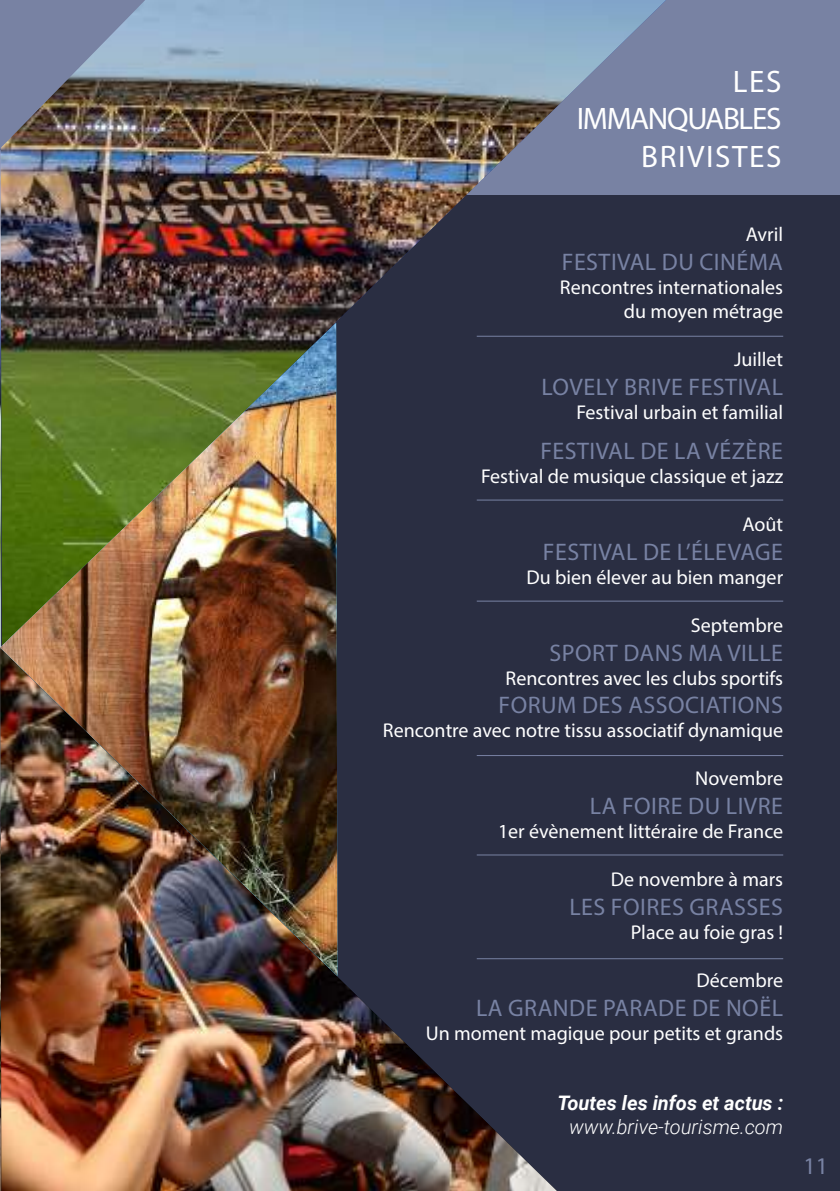
<style>
.page{position:relative;width:840px;height:1191px;background:#fff}
.page>*{position:absolute;margin:0;border:0;box-sizing:border-box;transform-origin:0 0}
.t1{font:31.2px/37.4px "Myriad Pro";letter-spacing:-.04em;color:#fff;text-align:right}
.t2{font:24px "Myriad Pro";letter-spacing:.02em;color:#7882a3}
.t3{font:20px/24px "Myriad Pro";color:#fff;text-align:right}
.t4{font:italic 700 20px "Roboto";color:#fff}
.t5{font:italic 300 20px "Roboto";color:#fff}
</style>
<div class="page">
<div style="left:1px;top:0;width:838px;height:1191px;background:#2a2e42"></div>
<div style="left:289px;top:0;width:550px;height:194px;background:#7882a3"></div>
<hr style="left:476px;top:336px;width:306px;height:1px;background:#7882a3">
<hr style="left:476px;top:499px;width:306px;height:1px;background:#7882a3">
<hr style="left:476px;top:600px;width:306px;height:1px;background:#7882a3">
<hr style="left:476px;top:755px;width:306px;height:1px;background:#7882a3">
<hr style="left:476px;top:854px;width:306px;height:1px;background:#7882a3">
<hr style="left:476px;top:958px;width:306px;height:1px;background:#7882a3">
<img style="left:145px;top:0;width:520px;height:602px">
<img style="left:0;top:0;width:145px;height:323px">
<img style="left:0;top:755px;width:556px;height:436px">
<img style="left:0;top:323px;width:337px;height:653px">
<h1 class="t1" style="left:576px;top:62px;width:206px">LES<br>IMMANQUABLES<br>BRIVISTES</h1>
<p class="t3" style="left:745px;top:222px;width:39px">Avril</p>
<p class="t2" style="left:561px;top:247px;width:222px">FESTIVAL DU CINÉMA</p>
<p class="t3" style="left:559px;top:275px;width:225px">Rencontres internationales du moyen métrage</p>
<p class="t3" style="left:733px;top:347px;width:51px">Juillet</p>
<p class="t2" style="left:541px;top:372px;width:243px">LOVELY BRIVE FESTIVAL</p>
<p class="t3" style="left:576px;top:400px;width:208px">Festival urbain et familial</p>
<p class="t2" style="left:540px;top:436px;width:244px">FESTIVAL DE LA VÉZÈRE</p>
<p class="t3" style="left:481px;top:464px;width:303px">Festival de musique classique et jazz</p>
<p class="t3" style="left:742px;top:512px;width:42px">Août</p>
<p class="t2" style="left:542px;top:537px;width:241px">FESTIVAL DE L’ÉLEVAGE</p>
<p class="t3" style="left:526px;top:565px;width:258px">Du bien élever au bien manger</p>
<p class="t3" style="left:690px;top:613px;width:94px">Septembre</p>
<p class="t2" style="left:549px;top:637px;width:235px">SPORT DANS MA VILLE</p>
<p class="t3" style="left:505px;top:665px;width:279px">Rencontres avec les clubs sportifs</p>
<p class="t2" style="left:498px;top:690px;width:286px">FORUM DES ASSOCIATIONS</p>
<p class="t3" style="left:382px;top:718px;width:401px">Rencontre avec notre tissu associatif dynamique</p>
<p class="t3" style="left:695px;top:766px;width:89px">Novembre</p>
<p class="t2" style="left:589px;top:791px;width:194px">LA FOIRE DU LIVRE</p>
<p class="t3" style="left:497px;top:819px;width:286px">1er évènement littéraire de France</p>
<p class="t3" style="left:610px;top:867px;width:174px">De novembre à mars</p>
<p class="t2" style="left:569px;top:892px;width:215px">LES FOIRES GRASSES</p>
<p class="t3" style="left:630px;top:920px;width:154px">Place au foie gras !</p>
<p class="t3" style="left:696px;top:968px;width:88px">Décembre</p>
<p class="t2" style="left:476px;top:993px;width:308px">LA GRANDE PARADE DE NOËL</p>
<p class="t3" style="left:425px;top:1021px;width:359px">Un moment magique pour petits et grands</p>
<p class="t4" style="left:557px;top:1089px;width:227px">Toutes les infos et actus :</p>
<p class="t5" style="left:568px;top:1113px;width:215px">www.brive-tourisme.com</p>
<p class="t2" style="left:803px;top:1150px;width:26px">11</p>
</div>
